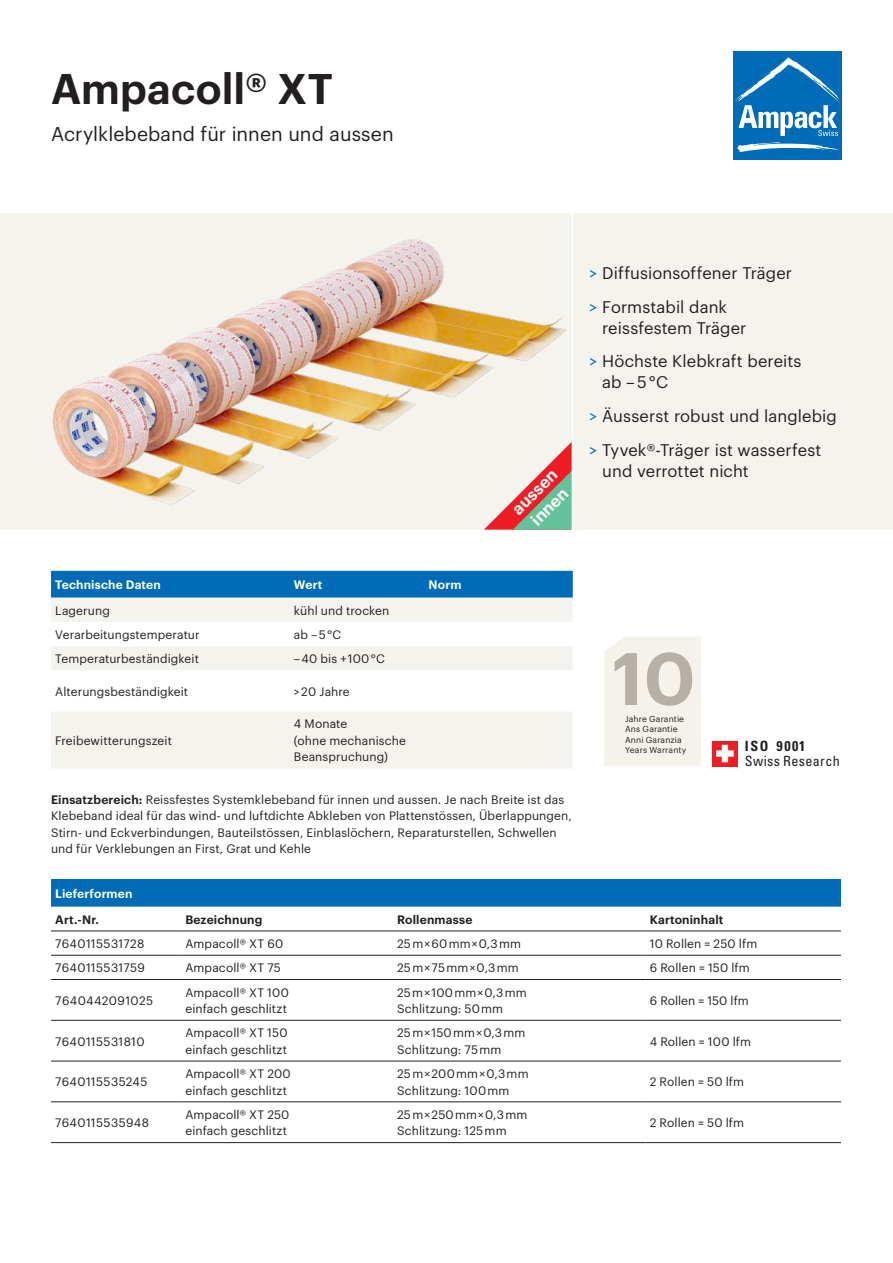
<style>
.page{position:relative;width:893px;height:1263px;background:#fff}
.page>*{position:absolute;margin:0;border:0;box-sizing:border-box;transform-origin:0 0}
.t1{font:600 72.6px "Graphik";color:#b6b0a6}
._01_Titel{font:600 42px "Graphik";letter-spacing:.005em;color:#231f20}
._02_Lead{font:19.5px "Graphik";letter-spacing:.005em;color:#231f20}
.t2{font:600 16.65px/21px "Graphik";color:#fff;text-align:center}
._03_Copy{font:16.5px/21px "Graphik";letter-spacing:.01em;color:#231f20}
.t3{font:condensed 14.1px/15.5px "Univers LT Std";letter-spacing:.025em;color:#231f20}
._05_Tabelle{font:12px/16.5px "Graphik";letter-spacing:.01em;color:#231f20}
._05_Tabelle-2{font:600 12px "Graphik";letter-spacing:.015em;color:#231f20}
._05_Tabelle-3{font:12px "Graphik";letter-spacing:.03em;color:#231f20}
._05_Tabelle-4{font:12px "Graphik";letter-spacing:.035em;color:#231f20}
.t4{font:600 12px "Graphik";letter-spacing:.015em;color:#fff}
.t5{font:8.55px/10.2px "Graphik";letter-spacing:.015em;color:#231f20}
.s1{color:#006cb7}
.s2{font-weight:600}
.s3{font-weight:700}
</style>
<div class="page">
<div style="left:0;top:213px;width:893px;height:316px;background:#f5f3ed"></div>
<div style="left:733px;top:51px;width:109px;height:109px;background:#006cb7"></div>
<svg style="left:737px;top:142px;width:102px;height:10px"></svg>
<svg style="left:735px;top:57px;width:105px;height:79px"></svg>
<div style="left:712px;top:741px;width:26px;height:25px;background:#ee1d23"></div>
<svg style="left:716px;top:745px;width:18px;height:17px"></svg>
<div style="left:51px;top:879px;width:790px;height:28px;background:#006cb7"></div>
<hr style="left:51px;top:930px;width:130px;height:1px;background:#231f20">
<hr style="left:181px;top:930px;width:212px;height:1px;background:#231f20">
<hr style="left:393px;top:930px;width:252px;height:1px;background:#231f20">
<hr style="left:645px;top:930px;width:196px;height:1px;background:#231f20">
<hr style="left:51px;top:955px;width:130px;height:1px;background:#231f20">
<hr style="left:181px;top:955px;width:212px;height:1px;background:#231f20">
<hr style="left:393px;top:955px;width:252px;height:1px;background:#231f20">
<hr style="left:645px;top:955px;width:196px;height:1px;background:#231f20">
<hr style="left:51px;top:979px;width:130px;height:1px;background:#231f20">
<hr style="left:181px;top:979px;width:212px;height:1px;background:#231f20">
<hr style="left:393px;top:979px;width:252px;height:1px;background:#231f20">
<hr style="left:645px;top:979px;width:196px;height:1px;background:#231f20">
<hr style="left:51px;top:1020px;width:130px;height:1px;background:#231f20">
<hr style="left:181px;top:1020px;width:212px;height:1px;background:#231f20">
<hr style="left:393px;top:1020px;width:252px;height:1px;background:#231f20">
<hr style="left:645px;top:1020px;width:196px;height:1px;background:#231f20">
<hr style="left:51px;top:1061px;width:130px;height:1px;background:#231f20">
<hr style="left:181px;top:1061px;width:212px;height:1px;background:#231f20">
<hr style="left:393px;top:1061px;width:252px;height:1px;background:#231f20">
<hr style="left:645px;top:1061px;width:196px;height:1px;background:#231f20">
<hr style="left:51px;top:1101px;width:130px;height:1px;background:#231f20">
<hr style="left:181px;top:1101px;width:212px;height:1px;background:#231f20">
<hr style="left:393px;top:1101px;width:252px;height:1px;background:#231f20">
<hr style="left:645px;top:1101px;width:196px;height:1px;background:#231f20">
<hr style="left:51px;top:1142px;width:130px;height:1px;background:#231f20">
<hr style="left:181px;top:1142px;width:212px;height:1px;background:#231f20">
<hr style="left:393px;top:1142px;width:252px;height:1px;background:#231f20">
<hr style="left:645px;top:1142px;width:196px;height:1px;background:#231f20">
<svg style="left:484px;top:442px;width:88px;height:88px"></svg>
<hr style="left:572px;top:205px;width:1px;height:338px;background:#fff">
<div style="left:604px;top:637px;width:97px;height:129px;background:#f5f2ec"></div>
<div style="left:51px;top:571px;width:522px;height:27px;background:#006cb7"></div>
<div style="left:51px;top:598px;width:522px;height:171px;background:#f5f3ed"></div>
<svg style="left:51px;top:622px;width:522px;height:89px"></svg>
<img style="left:52px;top:239px;width:519px;height:282px">
<p class="_01_Titel" style="left:51px;top:57px;width:283px">Ampacoll® XT</p>
<p class="_02_Lead" style="left:51px;top:119px;width:344px">Acrylklebeband für innen und aussen</p>
<p class="t2" style="left:506px;top:503px;width:58px;rotate:-45deg">aussen innen</p>
<p class="_03_Copy" style="left:589px;top:261px;width:204px"><span class="s1">&gt;</span> Diffusionsoffener Träger</p>
<p class="_03_Copy" style="left:602px;top:295px;width:146px;text-indent:-13px"><span class="s1">&gt;</span> Formstabil dank reissfestem Träger</p>
<p class="_03_Copy" style="left:602px;top:349px;width:201px;text-indent:-13px"><span class="s1">&gt;</span> Höchste Klebkraft bereits ab – 5 °C</p>
<p class="_03_Copy" style="left:589px;top:404px;width:249px"><span class="s1">&gt;</span> Äusserst robust und langlebig</p>
<p class="_03_Copy" style="left:602px;top:438px;width:221px;text-indent:-13px"><span class="s1">&gt;</span> Tyvek®-Träger ist wasserfest und verrottet nicht</p>
<p class="t4" style="left:55px;top:576px;width:107px">Technische Daten</p>
<p class="t4" style="left:294px;top:576px;width:30px">Wert</p>
<p class="t4" style="left:429px;top:576px;width:34px">Norm</p>
<p class="_05_Tabelle" style="left:55px;top:601px;width:56px">Lagerung</p>
<p class="_05_Tabelle" style="left:294px;top:601px;width:97px">kühl und trocken</p>
<p class="_05_Tabelle" style="left:55px;top:625px;width:146px">Verarbeitungstemperatur</p>
<p class="_05_Tabelle" style="left:294px;top:625px;width:49px">ab – 5 °C</p>
<p class="_05_Tabelle" style="left:55px;top:650px;width:145px">Temperaturbeständigkeit</p>
<p class="_05_Tabelle" style="left:294px;top:650px;width:92px">– 40 bis + 100 °C</p>
<p class="_05_Tabelle" style="left:55px;top:682px;width:134px">Alterungsbeständigkeit</p>
<p class="_05_Tabelle" style="left:294px;top:682px;width:57px">&gt; 20 Jahre</p>
<p class="_05_Tabelle" style="left:55px;top:731px;width:118px">Freibewitterungszeit</p>
<p class="_05_Tabelle" style="left:294px;top:715px;width:114px">4 Monate<br>(ohne mechanische<br>Beanspruchung)</p>
<p class="_05_Tabelle" style="left:51px;top:790px;width:522px"><span class="s2">Einsatzbereich:</span> Reissfestes Systemklebeband für innen und aussen. Je nach Breite ist das Klebeband ideal für das wind- und luftdichte Abkleben von Plattenstössen, Überlappungen, Stirn- und Eckverbindungen, Bauteilstössen, Einblaslöchern, Reparaturstellen, Schwellen und für Verklebungen an First, Grat und Kehle</p>
<p class="t1" style="left:612px;top:623px;width:85px">10</p>
<p class="t5" style="left:625px;top:713px;width:63px">Jahre Garantie<br>Ans Garantie<br>Anni Garanzia<br>Years Warranty</p>
<p class="t3" style="left:745px;top:738px;width:96px"><span class="s3">ISO 9001<br></span>Swiss Research</p>
<p class="t4" style="left:55px;top:884px;width:79px">Lieferformen</p>
<p class="_05_Tabelle-2" style="left:55px;top:910px;width:45px">Art.-Nr.</p>
<p class="_05_Tabelle-2" style="left:185px;top:910px;width:78px">Bezeichnung</p>
<p class="_05_Tabelle-2" style="left:397px;top:910px;width:77px">Rollenmasse</p>
<p class="_05_Tabelle-2" style="left:650px;top:910px;width:75px">Kartoninhalt</p>
<p class="_05_Tabelle-3" style="left:55px;top:935px;width:91px">7640115531728</p>
<p class="_05_Tabelle" style="left:185px;top:934px;width:99px">Ampacoll® XT 60</p>
<p class="_05_Tabelle" style="left:397px;top:934px;width:125px">25 m × 60 mm × 0,3 mm</p>
<p class="_05_Tabelle" style="left:650px;top:934px;width:109px">10 Rollen = 250 lfm</p>
<p class="_05_Tabelle-3" style="left:55px;top:959px;width:91px">7640115531759</p>
<p class="_05_Tabelle" style="left:185px;top:959px;width:97px">Ampacoll® XT 75</p>
<p class="_05_Tabelle" style="left:397px;top:959px;width:123px">25 m × 75 mm × 0,3 mm</p>
<p class="_05_Tabelle" style="left:650px;top:959px;width:101px">6 Rollen = 150 lfm</p>
<p class="_05_Tabelle-4" style="left:55px;top:991px;width:100px">7640442091025</p>
<p class="_05_Tabelle" style="left:185px;top:983px;width:105px">Ampacoll® XT 100 einfach geschlitzt</p>
<p class="_05_Tabelle" style="left:397px;top:983px;width:131px">25 m × 100 mm × 0,3 mm<br>Schlitzung: 50 mm</p>
<p class="_05_Tabelle" style="left:650px;top:991px;width:101px">6 Rollen = 150 lfm</p>
<p class="_05_Tabelle-3" style="left:55px;top:1032px;width:91px">7640115531810</p>
<p class="_05_Tabelle" style="left:185px;top:1024px;width:104px">Ampacoll® XT 150 einfach geschlitzt</p>
<p class="_05_Tabelle" style="left:397px;top:1024px;width:130px">25 m × 150 mm × 0,3 mm<br>Schlitzung: 75 mm</p>
<p class="_05_Tabelle" style="left:650px;top:1032px;width:103px">4 Rollen = 100 lfm</p>
<p class="_05_Tabelle-4" style="left:55px;top:1073px;width:94px">7640115535245</p>
<p class="_05_Tabelle" style="left:185px;top:1064px;width:107px">Ampacoll® XT 200 einfach geschlitzt</p>
<p class="_05_Tabelle" style="left:397px;top:1064px;width:133px">25 m × 200 mm × 0,3 mm<br>Schlitzung: 100 mm</p>
<p class="_05_Tabelle" style="left:650px;top:1073px;width:96px">2 Rollen = 50 lfm</p>
<p class="_05_Tabelle-4" style="left:55px;top:1114px;width:95px">7640115535948</p>
<p class="_05_Tabelle" style="left:185px;top:1105px;width:106px">Ampacoll® XT 250 einfach geschlitzt</p>
<p class="_05_Tabelle" style="left:397px;top:1105px;width:132px">25 m × 250 mm × 0,3 mm<br>Schlitzung: 125 mm</p>
<p class="_05_Tabelle" style="left:650px;top:1113px;width:96px">2 Rollen = 50 lfm</p>
</div>
